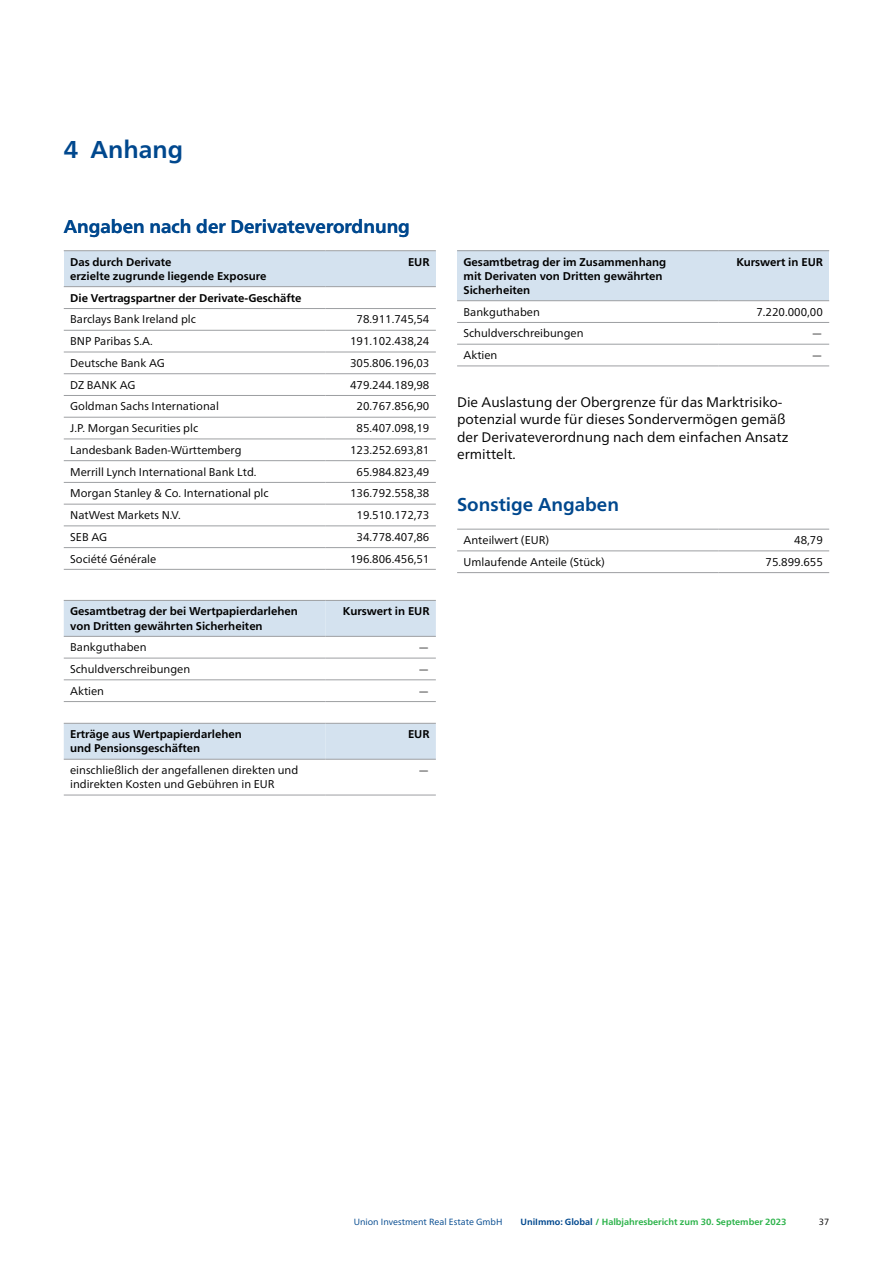
<style>
.page{position:relative;width:893px;height:1263px;background:#fff}
.page>*{position:absolute;margin:0;border:0;box-sizing:border-box;transform-origin:0 0}
.t1{font:700 24.3px "Frutiger Neue LT Pro";color:#00488e}
.t2{font:700 18.6px "Frutiger Neue LT Pro";color:#00488e}
.t3{font:13.8px/17.4px "Frutiger Neue LT Pro";color:#000}
.t4{font:11.25px/14.1px "Frutiger Neue LT Pro";color:#000}
.t5{font:700 11.25px/14.1px "Frutiger Neue LT Pro";color:#000}
.t6{font:700 9px "Frutiger Neue LT Pro";color:#2cb34a}
.t7{font:9px "Frutiger Neue LT Pro";color:#00488e}
.t8{font:9px "Frutiger Neue LT Pro";color:#000}
.s1{color:#00488e}
</style>
<div class="page">
<div style="left:64px;top:251px;width:261px;height:36px;background:#d4e2ef"></div>
<div style="left:325px;top:251px;width:111px;height:36px;background:#d4e2ef"></div>
<svg style="left:64px;top:287px;width:372px;height:282px"></svg>
<hr style="left:64px;top:250px;width:261px;height:1px;background:#9d9fa2">
<hr style="left:64px;top:286px;width:261px;height:1px;background:#9d9fa2">
<hr style="left:325px;top:286px;width:111px;height:1px;background:#9d9fa2">
<hr style="left:64px;top:308px;width:261px;height:1px;background:#9d9fa2">
<hr style="left:325px;top:308px;width:111px;height:1px;background:#9d9fa2">
<hr style="left:64px;top:330px;width:261px;height:1px;background:#9d9fa2">
<hr style="left:325px;top:330px;width:111px;height:1px;background:#9d9fa2">
<hr style="left:64px;top:352px;width:261px;height:1px;background:#9d9fa2">
<hr style="left:325px;top:352px;width:111px;height:1px;background:#9d9fa2">
<hr style="left:64px;top:373px;width:261px;height:1px;background:#9d9fa2">
<hr style="left:325px;top:373px;width:111px;height:1px;background:#9d9fa2">
<hr style="left:64px;top:395px;width:261px;height:1px;background:#9d9fa2">
<hr style="left:325px;top:395px;width:111px;height:1px;background:#9d9fa2">
<hr style="left:64px;top:417px;width:261px;height:1px;background:#9d9fa2">
<hr style="left:325px;top:417px;width:111px;height:1px;background:#9d9fa2">
<hr style="left:64px;top:439px;width:261px;height:1px;background:#9d9fa2">
<hr style="left:325px;top:439px;width:111px;height:1px;background:#9d9fa2">
<hr style="left:64px;top:460px;width:261px;height:1px;background:#9d9fa2">
<hr style="left:325px;top:460px;width:111px;height:1px;background:#9d9fa2">
<hr style="left:64px;top:482px;width:261px;height:1px;background:#9d9fa2">
<hr style="left:325px;top:482px;width:111px;height:1px;background:#9d9fa2">
<hr style="left:64px;top:504px;width:261px;height:1px;background:#9d9fa2">
<hr style="left:325px;top:504px;width:111px;height:1px;background:#9d9fa2">
<hr style="left:64px;top:525px;width:261px;height:1px;background:#9d9fa2">
<hr style="left:325px;top:525px;width:111px;height:1px;background:#9d9fa2">
<hr style="left:64px;top:547px;width:261px;height:1px;background:#9d9fa2">
<hr style="left:325px;top:547px;width:111px;height:1px;background:#9d9fa2">
<hr style="left:64px;top:569px;width:261px;height:1px;background:#9d9fa2">
<hr style="left:325px;top:569px;width:111px;height:1px;background:#9d9fa2">
<hr style="left:325px;top:250px;width:111px;height:1px;background:#9d9fa2">
<svg style="left:457px;top:551px;width:372px;height:1px"></svg>
<hr style="left:457px;top:529px;width:262px;height:1px;background:#9d9fa2">
<hr style="left:719px;top:529px;width:110px;height:1px;background:#9d9fa2">
<hr style="left:457px;top:550px;width:262px;height:1px;background:#9d9fa2">
<hr style="left:719px;top:550px;width:110px;height:1px;background:#9d9fa2">
<hr style="left:457px;top:572px;width:262px;height:1px;background:#9d9fa2">
<hr style="left:719px;top:572px;width:110px;height:1px;background:#9d9fa2">
<div style="left:457px;top:251px;width:262px;height:50px;background:#d4e2ef"></div>
<div style="left:719px;top:251px;width:110px;height:50px;background:#d4e2ef"></div>
<svg style="left:457px;top:301px;width:372px;height:65px"></svg>
<hr style="left:457px;top:250px;width:262px;height:1px;background:#9d9fa2">
<hr style="left:457px;top:300px;width:262px;height:1px;background:#9d9fa2">
<hr style="left:719px;top:300px;width:110px;height:1px;background:#9d9fa2">
<hr style="left:457px;top:322px;width:262px;height:1px;background:#9d9fa2">
<hr style="left:719px;top:322px;width:110px;height:1px;background:#9d9fa2">
<hr style="left:457px;top:344px;width:262px;height:1px;background:#9d9fa2">
<hr style="left:719px;top:344px;width:110px;height:1px;background:#9d9fa2">
<hr style="left:457px;top:366px;width:262px;height:1px;background:#9d9fa2">
<hr style="left:719px;top:366px;width:110px;height:1px;background:#9d9fa2">
<hr style="left:719px;top:250px;width:110px;height:1px;background:#9d9fa2">
<div style="left:64px;top:601px;width:372px;height:35px;background:#d4e2ef"></div>
<svg style="left:64px;top:657px;width:372px;height:138px"></svg>
<hr style="left:64px;top:600px;width:261px;height:1px;background:#9d9fa2">
<hr style="left:64px;top:636px;width:261px;height:1px;background:#9d9fa2">
<hr style="left:325px;top:636px;width:111px;height:1px;background:#9d9fa2">
<hr style="left:64px;top:658px;width:261px;height:1px;background:#9d9fa2">
<hr style="left:325px;top:658px;width:111px;height:1px;background:#9d9fa2">
<hr style="left:64px;top:679px;width:261px;height:1px;background:#9d9fa2">
<hr style="left:325px;top:679px;width:111px;height:1px;background:#9d9fa2">
<hr style="left:64px;top:701px;width:261px;height:1px;background:#9d9fa2">
<hr style="left:325px;top:701px;width:111px;height:1px;background:#9d9fa2">
<hr style="left:64px;top:723px;width:261px;height:1px;background:#9d9fa2">
<hr style="left:64px;top:759px;width:261px;height:1px;background:#9d9fa2">
<hr style="left:325px;top:759px;width:111px;height:1px;background:#9d9fa2">
<hr style="left:64px;top:795px;width:261px;height:1px;background:#9d9fa2">
<hr style="left:325px;top:795px;width:111px;height:1px;background:#9d9fa2">
<hr style="left:325px;top:600px;width:111px;height:1px;background:#9d9fa2">
<hr style="left:325px;top:723px;width:111px;height:1px;background:#9d9fa2">
<h1 class="t1" style="left:64px;top:135px;width:121px">4 Anhang</h1>
<h2 class="t2" style="left:64px;top:215px;width:348px">Angaben nach der Derivateverordnung</h2>
<p class="t5" style="left:70px;top:255px;width:198px">Das durch Derivate<br>erzielte zugrunde liegende Exposure</p>
<p class="t5" style="left:408px;top:255px;width:23px">EUR</p>
<p class="t5" style="left:70px;top:291px;width:233px">Die Vertragspartner der Derivate-Geschäfte</p>
<p class="t4" style="left:70px;top:312px;width:127px">Barclays Bank Ireland plc</p>
<p class="t4" style="left:357px;top:312px;width:74px">78.911.745,54</p>
<p class="t4" style="left:70px;top:334px;width:84px">BNP Paribas S.A.</p>
<p class="t4" style="left:350px;top:334px;width:81px">191.102.438,24</p>
<p class="t4" style="left:70px;top:356px;width:96px">Deutsche Bank AG</p>
<p class="t4" style="left:350px;top:356px;width:81px">305.806.196,03</p>
<p class="t4" style="left:70px;top:378px;width:67px">DZ BANK AG</p>
<p class="t4" style="left:350px;top:378px;width:81px">479.244.189,98</p>
<p class="t4" style="left:70px;top:399px;width:150px">Goldman Sachs International</p>
<p class="t4" style="left:357px;top:399px;width:74px">20.767.856,90</p>
<p class="t4" style="left:70px;top:421px;width:130px">J.P. Morgan Securities plc</p>
<p class="t4" style="left:357px;top:421px;width:74px">85.407.098,19</p>
<p class="t4" style="left:70px;top:443px;width:173px">Landesbank Baden-Württemberg</p>
<p class="t4" style="left:350px;top:443px;width:81px">123.252.693,81</p>
<p class="t4" style="left:70px;top:465px;width:188px">Merrill Lynch International Bank Ltd.</p>
<p class="t4" style="left:357px;top:465px;width:74px">65.984.823,49</p>
<p class="t4" style="left:70px;top:486px;width:200px">Morgan Stanley &amp; Co. International plc</p>
<p class="t4" style="left:350px;top:486px;width:81px">136.792.558,38</p>
<p class="t4" style="left:70px;top:508px;width:112px">NatWest Markets N.V.</p>
<p class="t4" style="left:357px;top:508px;width:74px">19.510.172,73</p>
<p class="t4" style="left:70px;top:530px;width:39px">SEB AG</p>
<p class="t4" style="left:357px;top:530px;width:74px">34.778.407,86</p>
<p class="t4" style="left:70px;top:552px;width:88px">Société Générale</p>
<p class="t4" style="left:350px;top:552px;width:81px">196.806.456,51</p>
<p class="t5" style="left:70px;top:604px;width:229px">Gesamtbetrag der bei Wertpapierdarlehen von Dritten gewährten Sicherheiten</p>
<p class="t5" style="left:343px;top:604px;width:88px">Kurswert in EUR</p>
<p class="t4" style="left:70px;top:640px;width:78px">Bankguthaben</p>
<p class="t4" style="left:418px;top:640px;width:13px">—</p>
<p class="t4" style="left:70px;top:662px;width:121px">Schuldverschreibungen</p>
<p class="t4" style="left:418px;top:662px;width:13px">—</p>
<p class="t4" style="left:70px;top:684px;width:35px">Aktien</p>
<p class="t4" style="left:418px;top:684px;width:13px">—</p>
<p class="t5" style="left:70px;top:727px;width:173px">Erträge aus Wertpapierdarlehen und Pensionsgeschäften</p>
<p class="t5" style="left:408px;top:727px;width:23px">EUR</p>
<p class="t4" style="left:70px;top:763px;width:230px">einschließlich der angefallenen direkten und indirekten Kosten und Gebühren in EUR</p>
<p class="t4" style="left:418px;top:763px;width:13px">—</p>
<p class="t5" style="left:463px;top:255px;width:204px">Gesamtbetrag der im Zusammenhang mit Derivaten von Dritten gewährten<br>Sicherheiten</p>
<p class="t5" style="left:736px;top:255px;width:88px">Kurswert in EUR</p>
<p class="t4" style="left:463px;top:305px;width:78px">Bankguthaben</p>
<p class="t4" style="left:756px;top:305px;width:68px">7.220.000,00</p>
<p class="t4" style="left:463px;top:326px;width:121px">Schuldverschreibungen</p>
<p class="t4" style="left:812px;top:326px;width:13px">—</p>
<p class="t4" style="left:463px;top:348px;width:35px">Aktien</p>
<p class="t4" style="left:812px;top:348px;width:13px">—</p>
<p class="t3" style="left:457px;top:393px;width:333px">Die Auslastung der Obergrenze für das Marktrisiko&shy;potenzial wurde für dieses Sondervermögen gemäß der Derivateverordnung nach dem einfachen Ansatz ermittelt.</p>
<h2 class="t2" style="left:457px;top:494px;width:163px">Sonstige Angaben</h2>
<p class="t4" style="left:463px;top:533px;width:87px">Anteilwert (EUR)</p>
<p class="t4" style="left:794px;top:533px;width:30px">48,79</p>
<p class="t4" style="left:463px;top:555px;width:143px">Umlaufende Anteile (Stück)</p>
<p class="t4" style="left:765px;top:555px;width:59px">75.899.655</p>
<p class="t7" style="left:354px;top:1216px;width:150px">Union Investment Real Estate GmbH</p>
<p class="t6" style="left:521px;top:1216px;width:268px"><span class="s1">UniImmo: Global</span> / Halbjahresbericht zum 30. September 2023</p>
<p class="t8" style="left:819px;top:1216px;width:12px">37</p>
</div>
